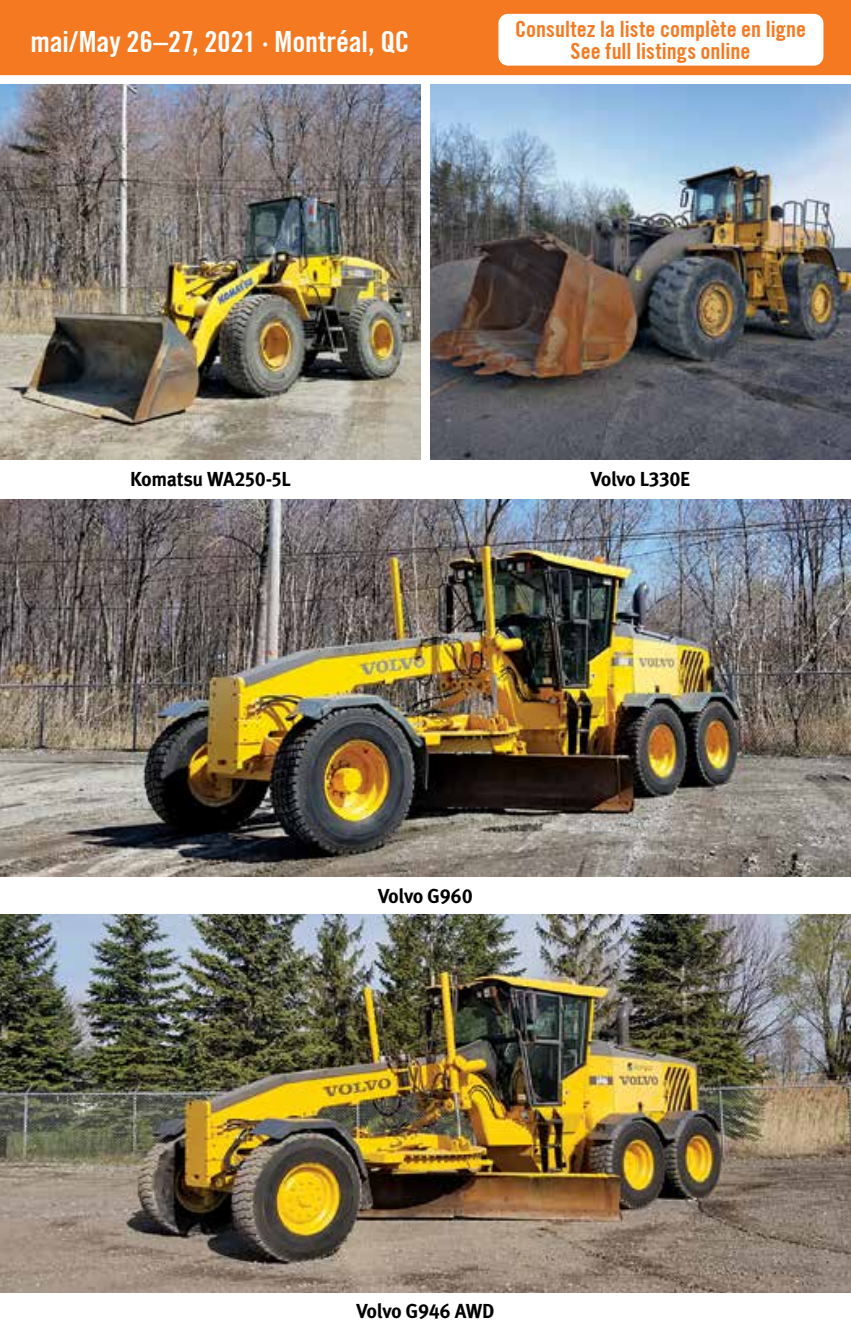
<style>
.page{position:relative;width:851px;height:1337px;background:#fff}
.page>*{position:absolute;margin:0;border:0;box-sizing:border-box;transform-origin:0 0}
.t1{font:700 condensed 29.25px "Trade Gothic No.20";letter-spacing:-.005em;color:#fff}
.t2{font:700 condensed 22.5px "Trade Gothic No.20";color:#f47920}
.t3{font:700 20.25px "Meta Pro";letter-spacing:-.02em;color:#000}
</style>
<div class="page">
<img style="left:430px;top:84px;width:420px;height:375px">
<img style="left:0;top:499px;width:850px;height:378px">
<img style="left:0;top:914px;width:850px;height:378px">
<div style="left:0;top:0;width:850px;height:76px;background:#f47920"></div>
<div style="left:498px;top:14px;width:325px;height:52px;background:#fff;border-radius:10px"></div>
<img style="left:0;top:84px;width:421px;height:375px">
<h1 class="t1" style="left:30px;top:23px;width:380px">mai/May 26–27, 2021 · Montréal, QC</h1>
<p class="t2" style="left:515px;top:15px;width:292px">Consultez la liste complète en ligne</p>
<p class="t2" style="left:570px;top:37px;width:181px">See full listings online</p>
<p class="t3" style="left:130px;top:463px;width:162px">Komatsu WA250-5L</p>
<p class="t3" style="left:590px;top:463px;width:101px">Volvo L330E</p>
<p class="t3" style="left:378px;top:880px;width:96px">Volvo G960</p>
<p class="t3" style="left:356px;top:1295px;width:139px">Volvo G946 AWD</p>
</div>
